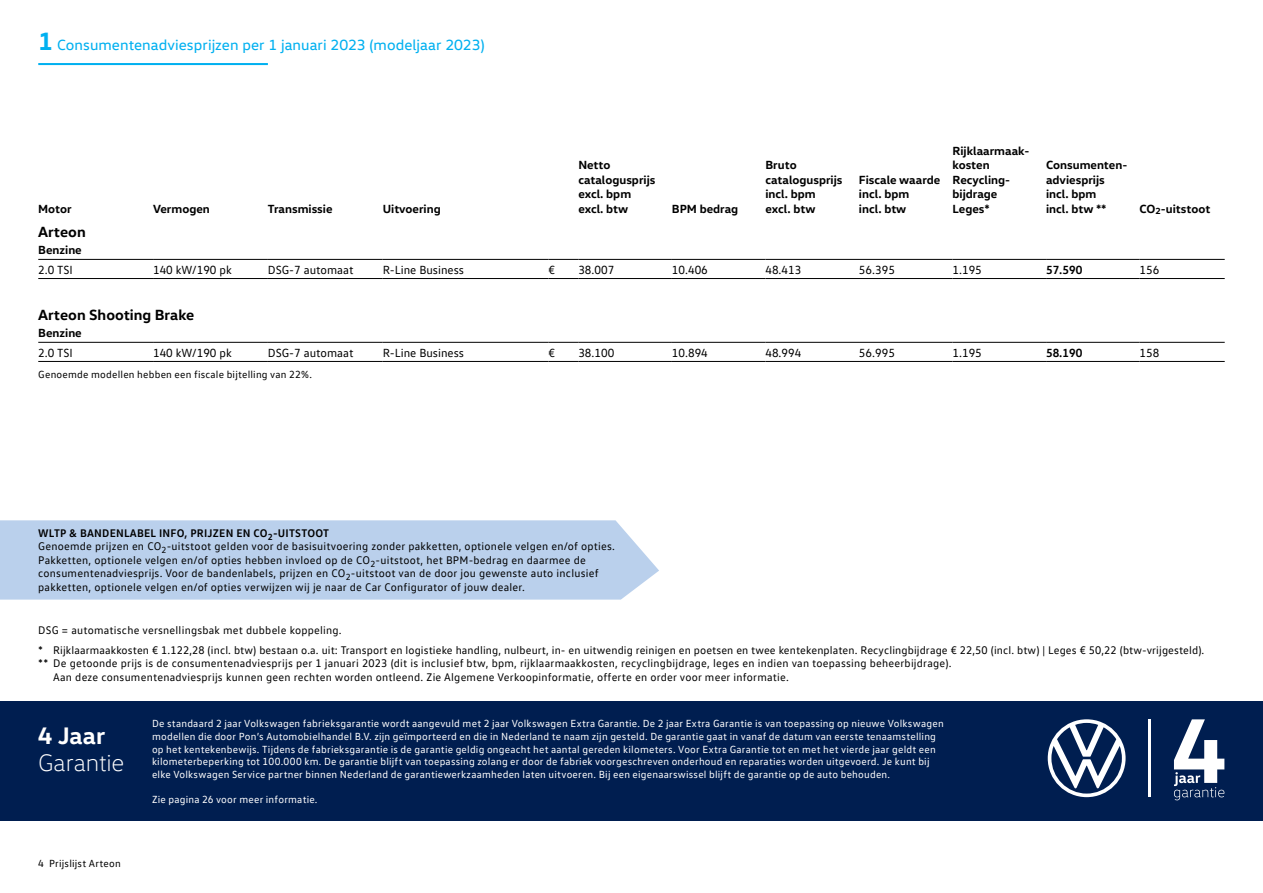
<style>
.page{position:relative;width:1263px;height:893px;background:#fff}
.page>*{position:absolute;margin:0;border:0;box-sizing:border-box;transform-origin:0 0}
.t1{font:300 24.3px "VW Head";color:#fff}
.t2{font:700 24.3px "VW Head";color:#fff}
.t3{font:15px "VW Head";letter-spacing:.005em;color:#00b0f0}
.t4{font:700 15px "VW Head";color:#000}
.t5{font:700 12px/14.4px "VW Head";color:#000}
.t6{font:12px "VW Text";color:#000}
.t7{font:700 12px "VW Text";color:#000}
.t8{font:11.25px/13.5px "VW Text";letter-spacing:.02em;color:#000}
.t9{font:10.5px/12.6px "VW Text";letter-spacing:.02em;color:#fff}
.t10{font:10.5px "VW Text";letter-spacing:.02em;color:#000}
.s1{font-weight:700;font-size:25.5px}
.s2{font-weight:700}
</style>
<div class="page">
<hr style="left:383px;top:278px;width:166px;height:1px;background:#000">
<svg style="left:549px;top:278px;width:29px;height:1px"></svg>
<hr style="left:578px;top:278px;width:94px;height:1px;background:#000">
<hr style="left:672px;top:278px;width:93px;height:1px;background:#000">
<hr style="left:765px;top:278px;width:94px;height:1px;background:#000">
<hr style="left:859px;top:278px;width:93px;height:1px;background:#000">
<hr style="left:952px;top:278px;width:94px;height:1px;background:#000">
<hr style="left:1046px;top:278px;width:94px;height:1px;background:#000">
<hr style="left:1140px;top:278px;width:85px;height:1px;background:#000">
<hr style="left:383px;top:259px;width:166px;height:1px;background:#000">
<svg style="left:549px;top:259px;width:29px;height:1px"></svg>
<hr style="left:578px;top:259px;width:94px;height:1px;background:#000">
<hr style="left:672px;top:259px;width:93px;height:1px;background:#000">
<hr style="left:765px;top:259px;width:94px;height:1px;background:#000">
<hr style="left:859px;top:259px;width:93px;height:1px;background:#000">
<hr style="left:952px;top:259px;width:94px;height:1px;background:#000">
<hr style="left:1046px;top:259px;width:94px;height:1px;background:#000">
<hr style="left:1140px;top:259px;width:85px;height:1px;background:#000">
<hr style="left:383px;top:342px;width:166px;height:1px;background:#000">
<svg style="left:549px;top:342px;width:29px;height:1px"></svg>
<hr style="left:578px;top:342px;width:94px;height:1px;background:#000">
<hr style="left:672px;top:342px;width:93px;height:1px;background:#000">
<hr style="left:765px;top:342px;width:94px;height:1px;background:#000">
<hr style="left:859px;top:342px;width:93px;height:1px;background:#000">
<hr style="left:952px;top:342px;width:94px;height:1px;background:#000">
<hr style="left:1046px;top:342px;width:94px;height:1px;background:#000">
<hr style="left:1140px;top:342px;width:85px;height:1px;background:#000">
<hr style="left:38px;top:278px;width:115px;height:1px;background:#000">
<hr style="left:153px;top:278px;width:115px;height:1px;background:#000">
<hr style="left:268px;top:278px;width:115px;height:1px;background:#000">
<hr style="left:38px;top:259px;width:115px;height:1px;background:#000">
<hr style="left:153px;top:259px;width:115px;height:1px;background:#000">
<hr style="left:268px;top:259px;width:115px;height:1px;background:#000">
<hr style="left:38px;top:342px;width:115px;height:1px;background:#000">
<hr style="left:153px;top:342px;width:115px;height:1px;background:#000">
<hr style="left:268px;top:342px;width:115px;height:1px;background:#000">
<hr style="left:38px;top:361px;width:115px;height:1px;background:#000">
<hr style="left:153px;top:361px;width:115px;height:1px;background:#000">
<hr style="left:268px;top:361px;width:115px;height:1px;background:#000">
<hr style="left:383px;top:361px;width:166px;height:1px;background:#000">
<svg style="left:549px;top:361px;width:29px;height:1px"></svg>
<hr style="left:578px;top:361px;width:94px;height:1px;background:#000">
<hr style="left:672px;top:361px;width:93px;height:1px;background:#000">
<hr style="left:765px;top:361px;width:94px;height:1px;background:#000">
<hr style="left:859px;top:361px;width:93px;height:1px;background:#000">
<hr style="left:952px;top:361px;width:94px;height:1px;background:#000">
<hr style="left:1046px;top:361px;width:94px;height:1px;background:#000">
<hr style="left:1140px;top:361px;width:85px;height:1px;background:#000">
<div style="left:0;top:701px;width:1263px;height:119px;background:#001e50"></div>
<svg style="left:1048px;top:719px;width:77px;height:78px"></svg>
<svg style="left:1174px;top:719px;width:50px;height:81px"></svg>
<hr style="left:1148px;top:719px;width:3px;height:78px;background:#fff">
<hr style="left:38px;top:63px;width:230px;height:2px;background:#00b0f0">
<div style="left:0;top:520px;width:659px;height:80px;background:#bad0ec"></div>
<h2 class="t3" style="left:38px;top:36px;width:448px"><span class="s1">1</span> Consumentenadviesprijzen per 1 januari 2023 (modeljaar 2023)</h2>
<p class="t5" style="left:38px;top:201px;width:35px">Motor</p>
<p class="t5" style="left:153px;top:201px;width:58px">Vermogen</p>
<p class="t5" style="left:268px;top:201px;width:66px">Transmissie</p>
<p class="t5" style="left:383px;top:201px;width:60px">Uitvoering</p>
<p class="t5" style="left:578px;top:158px;width:79px">Netto catalogusprijs excl. bpm excl. btw</p>
<p class="t5" style="left:672px;top:201px;width:68px">BPM bedrag</p>
<p class="t5" style="left:765px;top:158px;width:79px">Bruto catalogusprijs incl. bpm excl. btw</p>
<p class="t5" style="left:859px;top:172px;width:83px">Fiscale waarde incl. bpm<br>incl. btw</p>
<p class="t5" style="left:952px;top:143px;width:77px">Rijklaarmaak&shy;kosten<br>Recycling&shy;bijdrage<br>Leges*</p>
<p class="t5" style="left:1046px;top:158px;width:81px">Consumenten&shy;adviesprijs incl. bpm<br>incl. btw **</p>
<p class="t5" style="left:1140px;top:201px;width:72px">CO<sub>2</sub>-uitstoot</p>
<h2 class="t4" style="left:38px;top:222px;width:49px">Arteon</h2>
<p class="t5" style="left:38px;top:243px;width:45px">Benzine</p>
<p class="t6" style="left:38px;top:262px;width:36px">2.0 TSI</p>
<p class="t6" style="left:153px;top:262px;width:80px">140 kW/190 pk</p>
<p class="t6" style="left:268px;top:262px;width:87px">DSG-7 automaat</p>
<p class="t6" style="left:383px;top:262px;width:83px">R-Line Business</p>
<p class="t6" style="left:549px;top:262px;width:8px">€</p>
<p class="t6" style="left:578px;top:262px;width:37px">38.007</p>
<p class="t6" style="left:672px;top:262px;width:37px">10.406</p>
<p class="t6" style="left:765px;top:262px;width:37px">48.413</p>
<p class="t6" style="left:859px;top:262px;width:37px">56.395</p>
<p class="t6" style="left:952px;top:262px;width:31px">1.195</p>
<p class="t7" style="left:1046px;top:262px;width:38px">57.590</p>
<p class="t6" style="left:1140px;top:262px;width:21px">156</p>
<h2 class="t4" style="left:38px;top:305px;width:157px">Arteon Shooting Brake</h2>
<p class="t5" style="left:38px;top:325px;width:45px">Benzine</p>
<p class="t6" style="left:38px;top:345px;width:36px">2.0 TSI</p>
<p class="t6" style="left:153px;top:345px;width:80px">140 kW/190 pk</p>
<p class="t6" style="left:268px;top:345px;width:87px">DSG-7 automaat</p>
<p class="t6" style="left:383px;top:345px;width:83px">R-Line Business</p>
<p class="t6" style="left:549px;top:345px;width:8px">€</p>
<p class="t6" style="left:578px;top:345px;width:37px">38.100</p>
<p class="t6" style="left:672px;top:345px;width:37px">10.894</p>
<p class="t6" style="left:765px;top:345px;width:37px">48.994</p>
<p class="t6" style="left:859px;top:345px;width:37px">56.995</p>
<p class="t6" style="left:952px;top:345px;width:31px">1.195</p>
<p class="t7" style="left:1046px;top:345px;width:38px">58.190</p>
<p class="t6" style="left:1140px;top:345px;width:21px">158</p>
<p class="t10" style="left:38px;top:368px;width:275px">Genoemde modellen hebben een fiscale bijtelling van 22%.</p>
<p class="t8" style="left:38px;top:526px;width:578px"><span class="s2">WLTP &amp; BANDENLABEL INFO, PRIJZEN EN CO</span><sub>2</sub><span class="s2">-UITSTOOT<br></span>Genoemde prijzen en CO<sub>2</sub>-uitstoot gelden voor de basisuitvoering zonder pakketten, optionele velgen en/of opties.<br>Pakketten, optionele velgen en/of opties hebben invloed op de CO<sub>2</sub>-uitstoot, het BPM-bedrag en daarmee de consumentenadviesprijs. Voor de bandenlabels, prijzen en CO<sub>2</sub>-uitstoot van de door jou gewenste auto inclusief pakketten, optionele velgen en/of opties verwijzen wij je naar de Car Configurator of jouw dealer.</p>
<p class="t8" style="left:38px;top:620px;width:1168px;line-height:19.5px">DSG = automatische versnellingsbak met dubbele koppeling.<br>* Rijklaarmaakkosten € 1.122,28 (incl. btw) bestaan o.a. uit: Transport en logistieke handling, nulbeurt, in- en uitwendig reinigen en poetsen en twee kentekenplaten. Recyclingbijdrage € 22,50 (incl. btw) | Leges € 50,22 (btw-vrijgesteld).</p>
<p class="t8" style="left:53px;top:656px;width:900px;text-indent:-15px">** De getoonde prijs is de consumentenadviesprijs per 1 januari 2023 (dit is inclusief btw, bpm, rijklaarmaakkosten, recyclingbijdrage, leges en indien van toepassing beheerbijdrage).<br>Aan deze consumentenadviesprijs kunnen geen rechten worden ontleend. Zie Algemene Verkoopinformatie, offerte en order voor meer informatie.</p>
<h1 class="t2" style="left:38px;top:719px;width:69px">4 Jaar</h1>
<h1 class="t1" style="left:38px;top:748px;width:88px">Garantie</h1>
<p class="t10" style="left:38px;top:857px;width:84px">4 Prijslijst Arteon</p>
<p class="t9" style="left:152px;top:717px;width:793px">De standaard 2 jaar Volkswagen fabrieksgarantie wordt aangevuld met 2 jaar Volkswagen Extra Garantie. De 2 jaar Extra Garantie is van toepassing op nieuwe Volkswagen modellen die door Pon’s Automobielhandel B.V. zijn geïmporteerd en die in Nederland te naam zijn gesteld. De garantie gaat in vanaf de datum van eerste tenaamstelling op het kentekenbewijs. Tijdens de fabrieksgarantie is de garantie geldig ongeacht het aantal gereden kilometers. Voor Extra Garantie tot en met het vierde jaar geldt een kilometerbeperking tot 100.000 km. De garantie blijft van toepassing zolang er door de fabriek voorgeschreven onderhoud en reparaties worden uitgevoerd. Je kunt bij elke Volkswagen Service partner binnen Nederland de garantiewerkzaamheden laten uitvoeren. Bij een eigenaarswissel blijft de garantie op de auto behouden.</p>
<p class="t9" style="left:152px;top:793px;width:167px">Zie pagina 26 voor meer informatie.</p>
</div>
